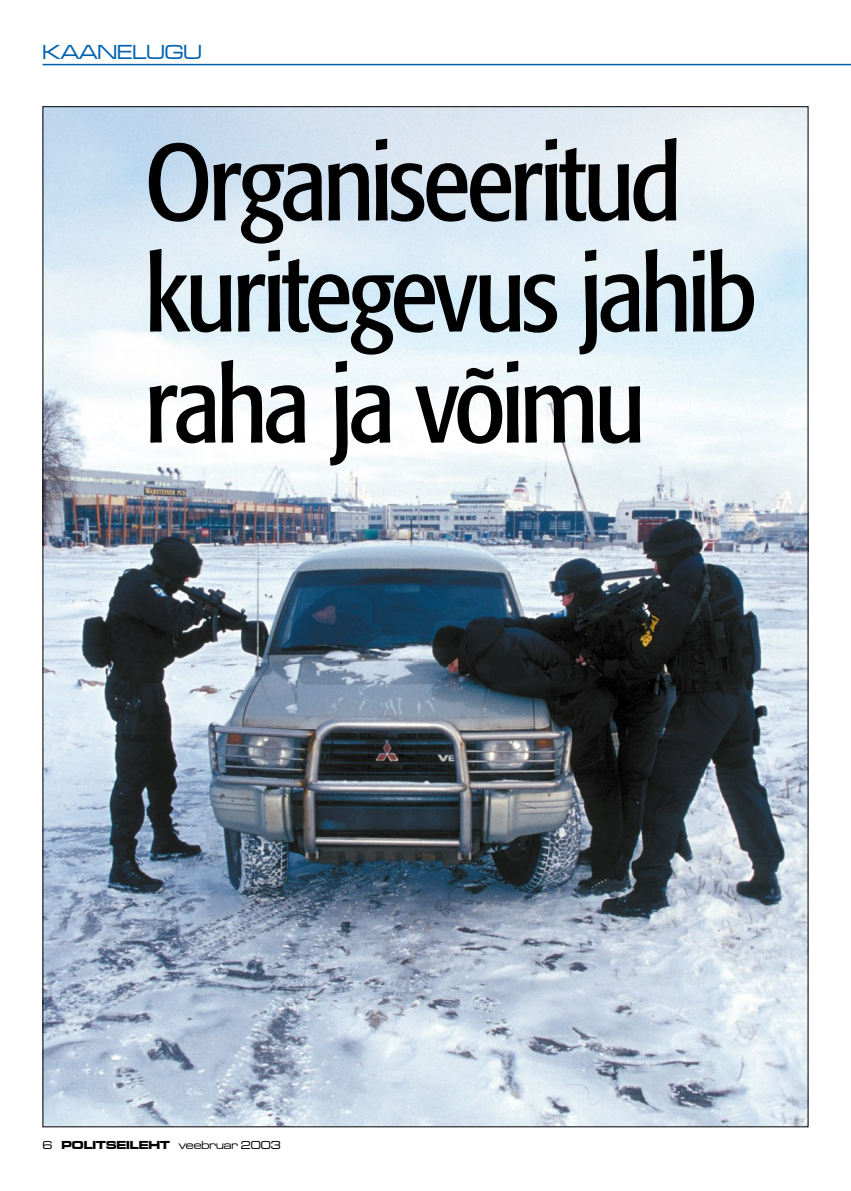
<style>
.page{position:relative;width:851px;height:1191px;background:#fff}
.page>*{position:absolute;margin:0;border:0;box-sizing:border-box;transform-origin:0 0}
.t1{font:condensed 108px/111px "Formata";letter-spacing:-.04em;color:#000}
.t2{font:21px "Microgramma D Medi Exte";color:#0062ae}
.t3{font:12px "Microgramma D Medi Exte";color:#000}
.s1{font-family:"Microgramma D Bold Exte"}
</style>
<div class="page">
<hr style="left:43px;top:64px;width:807px;height:1px;background:#0062ae">
<img style="left:45px;top:108px;width:761px;height:1017px">
<p class="t2" style="left:43px;top:39px;width:161px">KAANELUGU</p>
<p class="t1" style="left:145px;top:128px;width:614px">Organiseeritud kuritegevus jahib raha ja võimu</p>
<p class="t3" style="left:43px;top:1137px;width:240px">6 <span class="s1">POLITSEILEHT</span> veebruar 2003</p>
</div>
